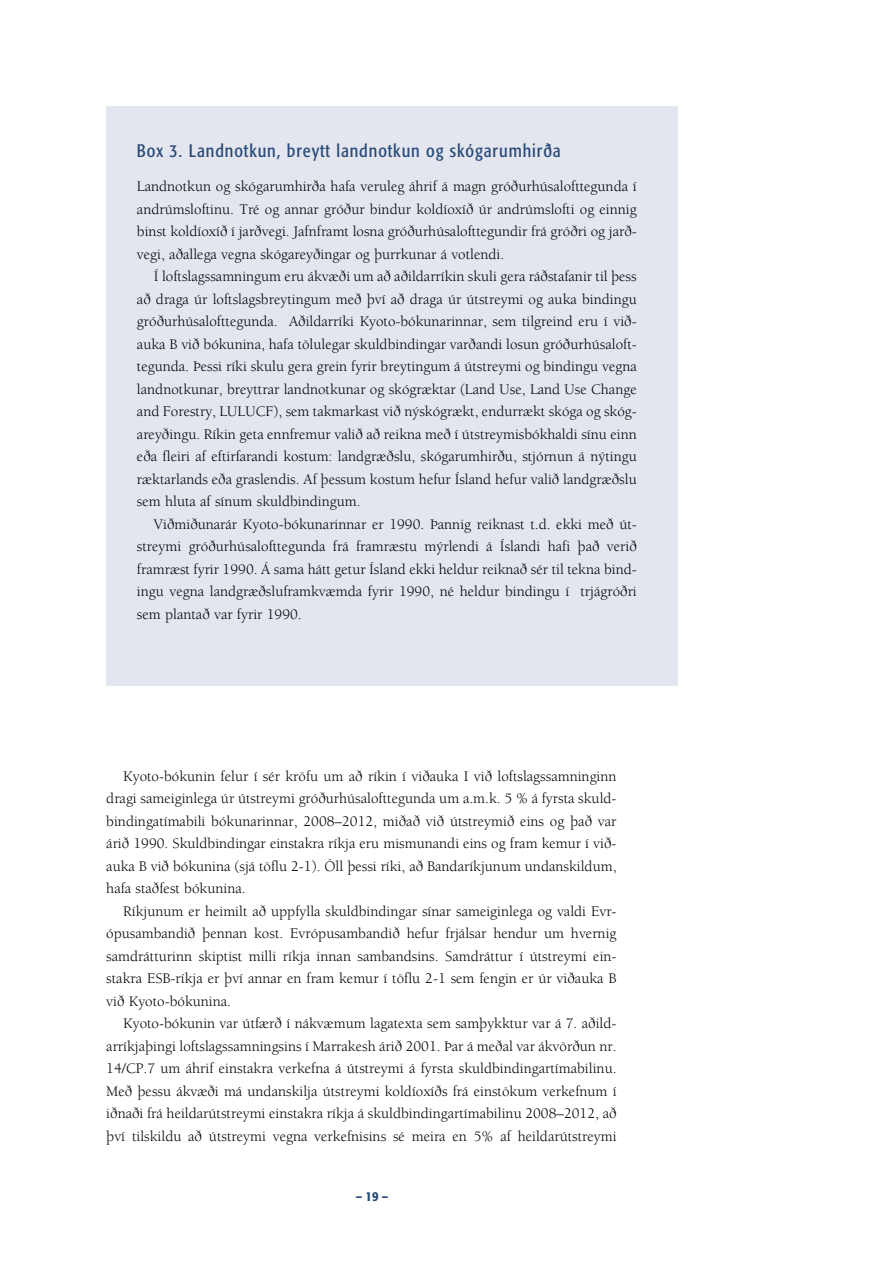
<style>
.page{position:relative;width:893px;height:1263px;background:#fff}
.page>*{position:absolute;margin:0;border:0;box-sizing:border-box;transform-origin:0 0}
.t1{font:condensed 18px "Formata";letter-spacing:.05em;color:#294a78}
.t2{font:15px/22.5px "Berkeley";color:#000;text-align:justify}
.t3{font:500 condensed 13.5px "Formata";color:#294a78}
</style>
<div class="page">
<div style="left:106px;top:106px;width:572px;height:580px;background:#e3e6ef"></div>
<p class="t1" style="left:137px;top:140px;width:425px">Box 3. Landnotkun, breytt landnotkun og skógarumhirða</p>
<p class="t2" style="left:137px;top:175px;width:501px">Landnotkun og skógarumhirða hafa veruleg áhrif á magn gróðurhúsalofttegunda í andrúmsloftinu. Tré og annar gróður bindur koldíoxíð úr andrúmslofti og einnig binst koldíoxíð í jarðvegi. Jafnframt losna gróðurhúsalofttegundir frá gróðri og jarð&shy;vegi, aðallega vegna skógareyðingar og þurrkunar á votlendi.</p>
<p class="t2" style="left:137px;top:265px;width:501px;text-indent:17px">Í loftslagssamningum eru ákvæði um að aðildarríkin skuli gera ráðstafanir til þess að draga úr loftslagsbreytingum með því að draga úr útstreymi og auka bindingu gróðurhúsalofttegunda. Aðildarríki Kyoto-bókunarinnar, sem tilgreind eru í við&shy;auka B við bókunina, hafa tölulegar skuldbindingar varðandi losun gróðurhúsaloft&shy;tegunda. Þessi ríki skulu gera grein fyrir breytingum á útstreymi og bindingu vegna landnotkunar, breyttrar landnotkunar og skógræktar (Land Use, Land Use Change and Forestry, LULUCF), sem takmarkast við nýskógrækt, endurrækt skóga og skóg&shy;areyðingu. Ríkin geta ennfremur valið að reikna með í útstreymisbókhaldi sínu einn eða fleiri af eftirfarandi kostum: landgræðslu, skógarumhirðu, stjórnun á nýtingu ræktarlands eða graslendis. Af þessum kostum hefur Ísland hefur valið landgræðslu sem hluta af sínum skuldbindingum.</p>
<p class="t2" style="left:137px;top:513px;width:501px;text-indent:17px">Viðmiðunarár Kyoto-bókunarinnar er 1990. Þannig reiknast t.d. ekki með út&shy;streymi gróðurhúsalofttegunda frá framræstu mýrlendi á Íslandi hafi það verið framræst fyrir 1990. Á sama hátt getur Ísland ekki heldur reiknað sér til tekna bind&shy;ingu vegna landgræðsluframkvæmda fyrir 1990, né heldur bindingu í trjágróðri sem plantað var fyrir 1990.</p>
<p class="t2" style="left:106px;top:765px;width:512px;text-indent:17px">Kyoto-bókunin felur í sér kröfu um að ríkin í viðauka I við loftslagssamninginn dragi sameiginlega úr útstreymi gróðurhúsalofttegunda um a.m.k. 5 % á fyrsta skuld&shy;bindingatímabili bókunarinnar, 2008–2012, miðað við útstreymið eins og það var árið 1990. Skuldbindingar einstakra ríkja eru mismunandi eins og fram kemur í við&shy;auka B við bókunina (sjá töflu 2-1). Öll þessi ríki, að Bandaríkjunum undanskildum, hafa staðfest bókunina.</p>
<p class="t2" style="left:106px;top:900px;width:512px;text-indent:17px">Ríkjunum er heimilt að uppfylla skuldbindingar sínar sameiginlega og valdi Evr&shy;ópusambandið þennan kost. Evrópusambandið hefur frjálsar hendur um hvernig samdrátturinn skiptist milli ríkja innan sambandsins. Samdráttur í útstreymi ein&shy;stakra ESB-ríkja er því annar en fram kemur í töflu 2-1 sem fengin er úr viðauka B við Kyoto-bókunina.</p>
<p class="t2" style="left:106px;top:1013px;width:512px;text-indent:17px">Kyoto-bókunin var útfærð í nákvæmum lagatexta sem samþykktur var á 7. aðild&shy;arríkjaþingi loftslagssamningsins í Marrakesh árið 2001. Þar á meðal var ákvörðun nr.<br>14/CP.7 um áhrif einstakra verkefna á útstreymi á fyrsta skuldbindingartímabilinu.<br>Með þessu ákvæði má undanskilja útstreymi koldíoxíðs frá einstökum verkefnum í iðnaði frá heildarútstreymi einstakra ríkja á skuldbindingartímabilinu 2008–2012, að því tilskildu að útstreymi vegna verkefnisins sé meira en 5% af heildarútstreymi</p>
<p class="t3" style="left:356px;top:1188px;width:34px">– 19 –</p>
</div>
